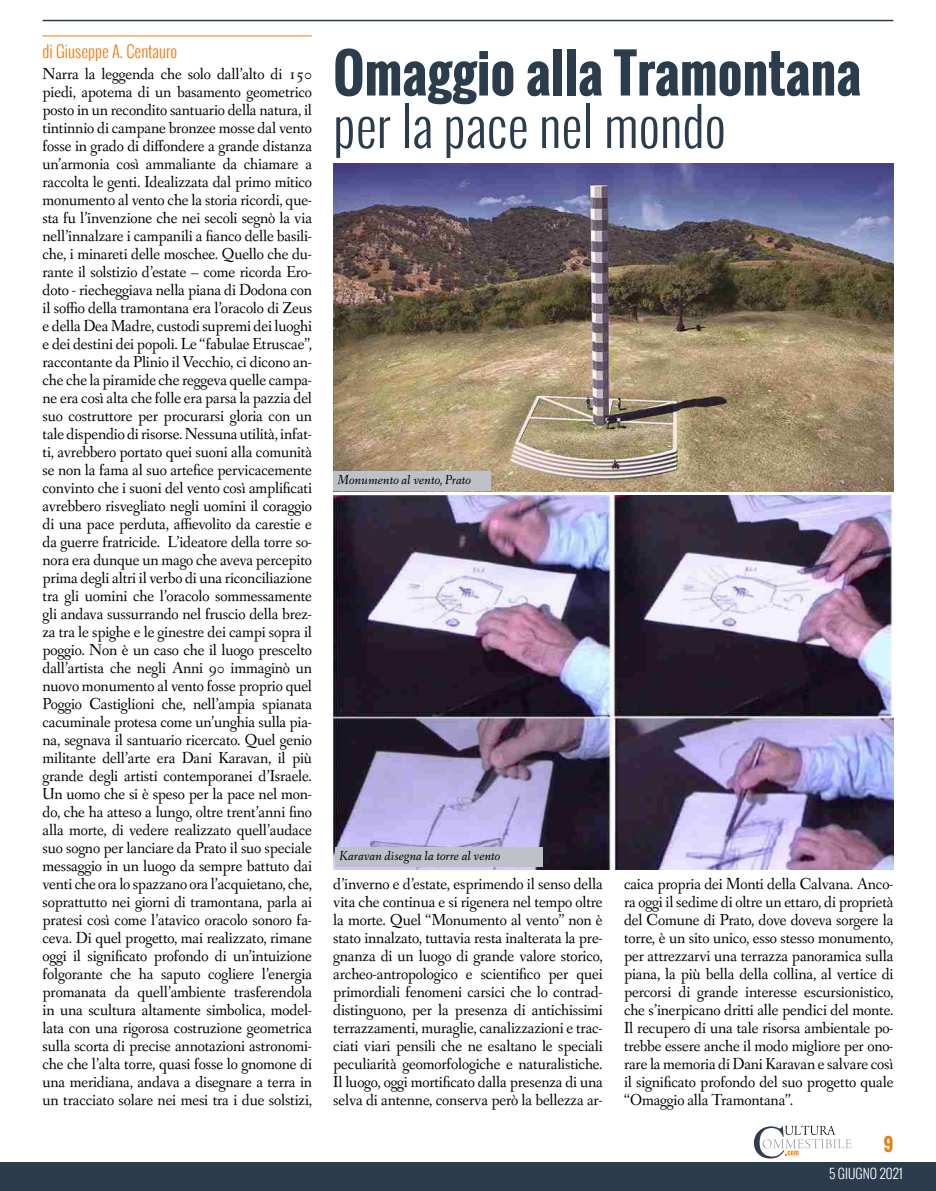
<style>
.page{position:relative;width:936px;height:1191px;background:#fff}
.page>*{position:absolute;margin:0;border:0;box-sizing:border-box;transform-origin:0 0}
.t1{font:700 52.5px "Oswald";color:#2b3d4c}
.t2{font:300 52.5px "Oswald";color:#2b3d4c}
.t3{font:700 18px "Oswald";color:#eb7e14}
.t4{font:16.5px/18px "Fanwood Text";letter-spacing:-.01em;color:#000;text-align:justify}
.t5{font:300 16.5px "Oswald";color:#eb7e14}
.t6{font:italic 13.5px "Fanwood Text";color:#000}
.t7{font:300 13.5px "Oswald";color:#fff}
</style>
<div class="page">
<div style="left:0;top:1162px;width:935px;height:29px;background:#2b3d4c"></div>
<svg style="left:753px;top:1125px;width:98px;height:33px"></svg>
<hr style="left:43px;top:20px;width:850px;height:1px;background:#2b3d4c">
<hr style="left:43px;top:36px;width:269px;height:1px;background:#eb7e14">
<img style="left:333px;top:164px;width:560px;height:327px">
<img style="left:333px;top:495px;width:560px;height:374px">
<div style="left:333px;top:471px;width:158px;height:20px;background:#bfc1c9"></div>
<div style="left:335px;top:847px;width:208px;height:20px;background:#bfc1c9"></div>
<p class="t5" style="left:43px;top:39px;width:136px">di Giuseppe A. Centauro</p>
<p class="t4" style="left:43px;top:65px;width:271px">Narra la leggenda che solo dall’alto di 150 piedi, apotema di un basamento geometrico posto in un recondito santuario della natura, il tintinnio di campane bronzee mosse dal vento fosse in grado di diffondere a grande distanza un’armonia così ammaliante da chiamare a raccolta le genti. Idealizzata dal primo mitico monumento al vento che la storia ricordi, que&shy;sta fu l’invenzione che nei secoli segnò la via nell’innalzare i campanili a fianco delle basili&shy;che, i minareti delle moschee. Quello che du&shy;rante il solstizio d’estate – come ricorda Ero&shy;doto - riecheggiava nella piana di Dodona con il soffio della tramontana era l’oracolo di Zeus e della Dea Madre, custodi supremi dei luoghi e dei destini dei popoli. Le “fabulae Etruscae”, raccontante da Plinio il Vecchio, ci dicono an&shy;che che la piramide che reggeva quelle campa&shy;ne era così alta che folle era parsa la pazzia del suo costruttore per procurarsi gloria con un tale dispendio di risorse. Nessuna utilità, infat&shy;ti, avrebbero portato quei suoni alla comunità se non la fama al suo artefice pervicacemente convinto che i suoni del vento così amplificati avrebbero risvegliato negli uomini il coraggio di una pace perduta, affievolito da carestie e da guerre fratricide. L’ideatore della torre so&shy;nora era dunque un mago che aveva percepito prima degli altri il verbo di una riconciliazione tra gli uomini che l’oracolo sommessamente gli andava sussurrando nel fruscio della brez&shy;za tra le spighe e le ginestre dei campi sopra il poggio. Non è un caso che il luogo prescelto dall’artista che negli Anni 90 immaginò un nuovo monumento al vento fosse proprio quel Poggio Castiglioni che, nell’ampia spianata cacuminale protesa come un’unghia sulla pia&shy;na, segnava il santuario ricercato. Quel genio militante dell’arte era Dani Karavan, il più grande degli artisti contemporanei d’Israele.<br>Un uomo che si è speso per la pace nel mon&shy;do, che ha atteso a lungo, oltre trent’anni fino alla morte, di vedere realizzato quell’audace suo sogno per lanciare da Prato il suo speciale messaggio in un luogo da sempre battuto dai venti che ora lo spazzano ora l’acquietano, che, soprattutto nei giorni di tramontana, parla ai pratesi così come l’atavico oracolo sonoro fa&shy;ceva. Di quel progetto, mai realizzato, rimane oggi il significato profondo di un’intuizione folgorante che ha saputo cogliere l’energia promanata da quell’ambiente trasferendola in una scultura altamente simbolica, model&shy;lata con una rigorosa costruzione geometrica sulla scorta di precise annotazioni astronomi&shy;che che l’alta torre, quasi fosse lo gnomone di una meridiana, andava a disegnare a terra in un tracciato solare nei mesi tra i due solstizi,</p>
<h1 class="t1" style="left:333px;top:34px;width:529px">Omaggio alla Tramontana</h1>
<h1 class="t2" style="left:333px;top:88px;width:394px">per la pace nel mondo</h1>
<p class="t6" style="left:337px;top:471px;width:135px">Monumento al vento, Prato</p>
<p class="t6" style="left:339px;top:847px;width:162px">Karavan disegna la torre al vento</p>
<p class="t4" style="left:333px;top:875px;width:271px">d’inverno e d’estate, esprimendo il senso della vita che continua e si rigenera nel tempo oltre la morte. Quel “Monumento al vento” non è stato innalzato, tuttavia resta inalterata la pre&shy;gnanza di un luogo di grande valore storico, archeo-antropologico e scientifico per quei primordiali fenomeni carsici che lo contrad&shy;distinguono, per la presenza di antichissimi terrazzamenti, muraglie, canalizzazioni e trac&shy;ciati viari pensili che ne esaltano le speciali peculiarità geomorfologiche e naturalistiche.<br>Il luogo, oggi mortificato dalla presenza di una selva di antenne, conserva però la bellezza ar-</p>
<p class="t4" style="left:624px;top:875px;width:271px">caica propria dei Monti della Calvana. Anco&shy;ra oggi il sedime di oltre un ettaro, di proprietà del Comune di Prato, dove doveva sorgere la torre, è un sito unico, esso stesso monumento, per attrezzarvi una terrazza panoramica sulla piana, la più bella della collina, al vertice di percorsi di grande interesse escursionistico, che s’inerpicano dritti alle pendici del monte.<br>Il recupero di una tale risorsa ambientale po&shy;trebbe essere anche il modo migliore per ono&shy;rare la memoria di Dani Karavan e salvare così il significato profondo del suo progetto quale “Omaggio alla Tramontana”.</p>
<p class="t3" style="left:883px;top:1130px;width:11px">9</p>
<p class="t7" style="left:829px;top:1164px;width:75px">5 GIUGNO 2021</p>
</div>
